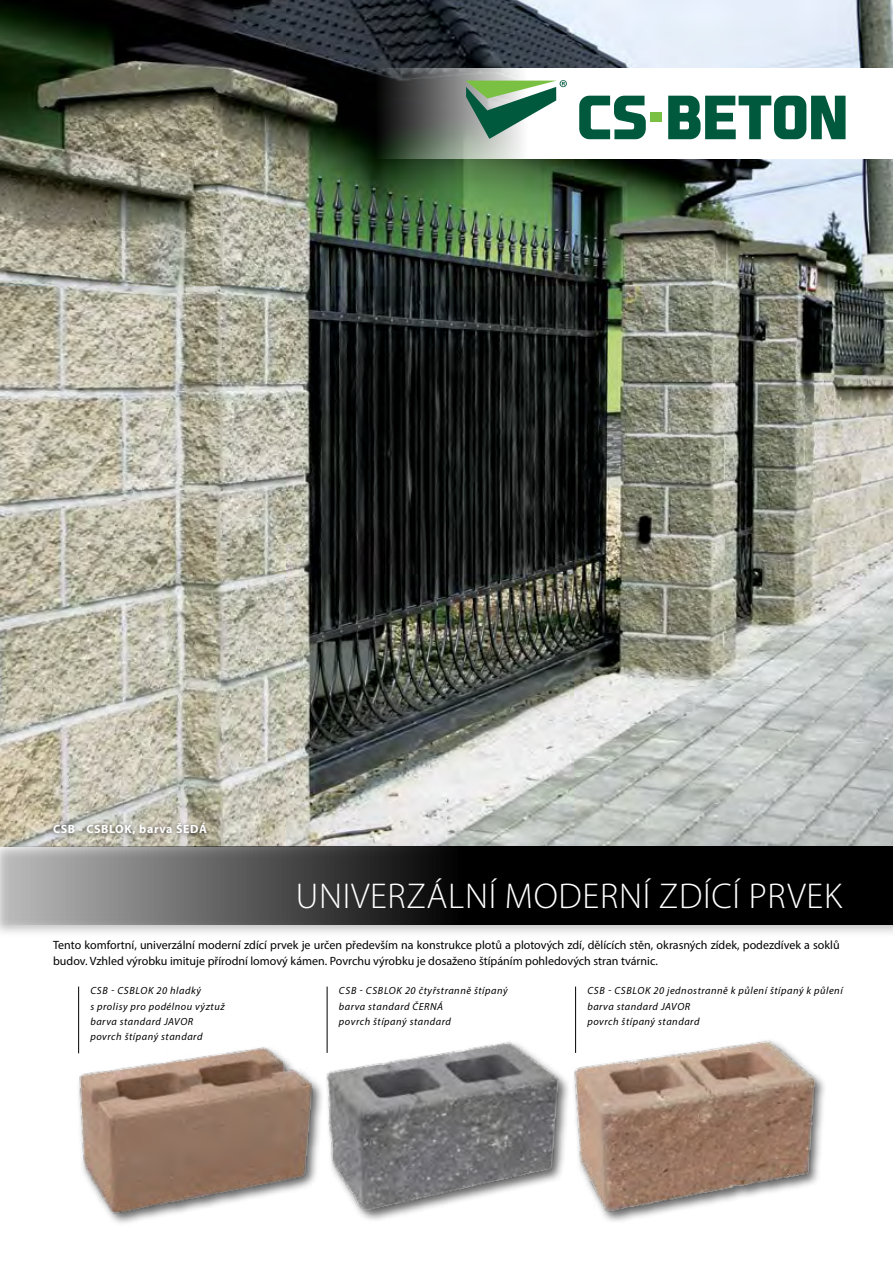
<style>
.page{position:relative;width:893px;height:1263px;background:#fff}
.page>*{position:absolute;margin:0;border:0;box-sizing:border-box;transform-origin:0 0}
.t1{font:300 36px "Myriad Pro";letter-spacing:.02em;color:#fff}
.t2{font:12px/16.5px "Myriad Pro";color:#000}
.t3{font:700 12px "Myriad Pro";letter-spacing:.05em;color:#fff}
.t4{font:italic 10.35px/15.3px "Myriad Pro";letter-spacing:.05em;color:#000}
</style>
<div class="page">
<img style="left:0;top:0;width:893px;height:841px">
<div style="left:0;top:841px;width:893px;height:97px;background:#000;opacity:.25"></div>
<svg style="left:0;top:846px;width:893px;height:78px;background:#313131"></svg>
<svg style="left:183px;top:68px;width:710px;height:90px"></svg>
<div style="left:651px;top:112px;width:11px;height:10px;background:#7ac143"></div>
<svg style="left:668px;top:96px;width:177px;height:43px"></svg>
<svg style="left:579px;top:96px;width:67px;height:43px"></svg>
<svg style="left:465px;top:80px;width:102px;height:59px"></svg>
<img style="left:78px;top:1032px;width:242px;height:191px">
<img style="left:574px;top:1031px;width:249px;height:191px">
<img style="left:326px;top:1030px;width:242px;height:190px">
<hr style="left:575px;top:986px;width:1px;height:67px;background:#000">
<hr style="left:327px;top:986px;width:1px;height:67px;background:#000">
<hr style="left:78px;top:986px;width:1px;height:67px;background:#000">
<div style="left:50px;top:820px;width:160px;height:20px;background:#000;opacity:.5"></div>
<p class="t3" style="left:53px;top:822px;width:155px">CSB - CSBLOK, barva ŠEDÁ</p>
<h1 class="t1" style="left:296px;top:876px;width:548px">UNIVERZÁLNÍ MODERNÍ ZDÍCÍ PRVEK</h1>
<p class="t2" style="left:53px;top:936px;width:788px">Tento komfortní, univerzální moderní zdící prvek je určen především na konstrukce plotů a plotových zdí, dělících stěn, okrasných zídek, podezdívek a soklů budov. Vzhled výrobku imituje přírodní lomový kámen. Povrchu výrobku je dosaženo štípáním pohledových stran tvárnic.</p>
<p class="t4" style="left:587px;top:983px;width:257px">CSB - CSBLOK 20 jednostranně k půlení štípaný k půlení barva standard JAVOR<br>povrch štípaný standard</p>
<p class="t4" style="left:90px;top:983px;width:136px;text-indent:66px">20 hladký<br>s prolisy pro podélnou výztuž barva standard JAVOR povrch štípaný standard</p>
<p class="t4" style="left:90px;top:983px;width:47px">CSB - CSblok</p>
<p class="t4" style="left:339px;top:983px;width:170px">CSB - CSBLOK 20 čtyřstranně štípaný barva standard ČERNÁ<br>povrch štípaný standard</p>
</div>
